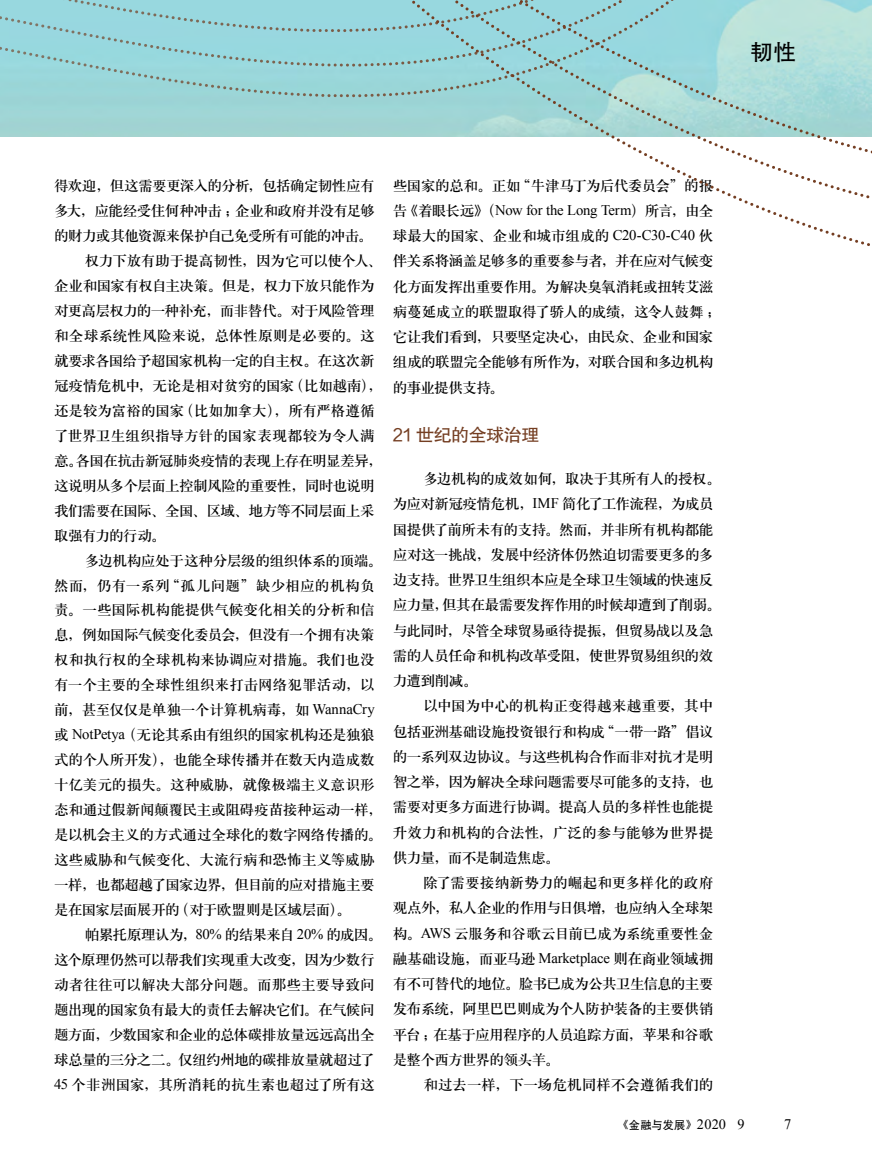
<style>
.page{position:relative;width:872px;height:1170px;background:#fff}
.page>*{position:absolute;margin:0;border:0;box-sizing:border-box;transform-origin:0 0}
.t1{font:22.5px "FZHTJW GB1 0";color:#000}
.t2{font:17.7px "FZHTJW GB1 0";letter-spacing:-.03em;color:#743e22}
.t3{font:14.7px/25.2px "H Ya 3 gj";letter-spacing:-.04em;color:#000}
.t4{font:14.7px "H Ya 3 gj";letter-spacing:-.005em;color:#000}
.t5{font:14.7px "H Ya 3 gj";color:#000}
.t6{font:14.7px "H Ya 3 gj";letter-spacing:-.01em;color:#000}
.t7{font:14.7px "H Ya 3 gj";letter-spacing:-.06em;color:#000}
.t8{font:14.7px "Times New Roman";letter-spacing:-.02em;color:#000}
.t9{font:14.7px "H Ya 3 gj";letter-spacing:-.02em;color:#000}
.t10{font:14.7px "H Ya 3 gj";letter-spacing:.01em;color:#000}
.t11{font:14.55px "Times New Roman";color:#000}
.t12{font:11.55px "FZHTJW GB1 0";color:#000}
.s1{font-family:"Times New Roman"}
.s2{font-family:"H Ya 3 gj"}
.s3{font-size:10.05px}
.s4{font-family:"Times New Roman";font-size:14.25px}
</style>
<div class="page">
<svg style="left:744px;top:0;width:128px;height:178px"></svg>
<svg style="left:682px;top:0;width:62px;height:201px"></svg>
<svg style="left:0;top:0;width:729px;height:173px"></svg>
<h1 class="t1" style="left:750px;top:40px;width:47px">韧性</h1>
<p class="t3" style="left:54px;top:173px;width:322px">得欢迎，但这需要更深入的分析，包括确定韧性应有</p>
<p class="t3" style="left:54px;top:198px;width:322px">多大，应能经受住何种冲击；企业和政府并没有足够</p>
<p class="t3" style="left:54px;top:222px;width:320px">的财力或其他资源来保护自己免受所有可能的冲击。</p>
<p class="t3" style="left:85px;top:247px;width:299px">权力下放有助于提高韧性，因为它可以使个人、</p>
<p class="t3" style="left:54px;top:272px;width:322px">企业和国家有权自主决策。但是，权力下放只能作为</p>
<p class="t3" style="left:54px;top:297px;width:322px">对更高层权力的一种补充，而非替代。对于风险管理</p>
<p class="t5" style="left:54px;top:328px;width:322px">和全球系统性风险来说，总体性原则是必要的。这</p>
<p class="t3" style="left:54px;top:347px;width:322px">就要求各国给予超国家机构一定的自主权。在这次新</p>
<p class="t3" style="left:54px;top:372px;width:329px">冠疫情危机中，无论是相对贫穷的国家（比如越南），</p>
<p class="t9" style="left:54px;top:403px;width:322px">还是较为富裕的国家（比如加拿大），所有严格遵循</p>
<p class="t5" style="left:54px;top:428px;width:322px">了世界卫生组织指导方针的国家表现都较为令人满</p>
<p class="t3" style="left:54px;top:447px;width:329px">意。各国在抗击新冠肺炎疫情的表现上存在明显差异，</p>
<p class="t3" style="left:54px;top:472px;width:322px">这说明从多个层面上控制风险的重要性，同时也说明</p>
<p class="t7" style="left:54px;top:502px;width:322px">我们需要在国际、全国、区域、地方等不同层面上采</p>
<p class="t7" style="left:54px;top:527px;width:113px">取强有力的行动。</p>
<p class="t3" style="left:85px;top:547px;width:299px">多边机构应处于这种分层级的组织体系的顶端。</p>
<p class="t10" style="left:54px;top:577px;width:322px">然而，仍有一系列“孤儿问题”缺少相应的机构负</p>
<p class="t4" style="left:54px;top:602px;width:322px">责。一些国际机构能提供气候变化相关的分析和信</p>
<p class="t3" style="left:54px;top:622px;width:322px">息，例如国际气候变化委员会，但没有一个拥有决策</p>
<p class="t4" style="left:54px;top:652px;width:322px">权和执行权的全球机构来协调应对措施。我们也没</p>
<p class="t6" style="left:54px;top:677px;width:322px">有一个主要的全球性组织来打击网络犯罪活动，以</p>
<p class="t3" style="left:54px;top:697px;width:322px">前，甚至仅仅是单独一个计算机病毒，如 <span class="s1">WannaCry</span></p>
<p class="t3" style="left:54px;top:722px;width:322px">或 <span class="s1">NotPetya</span> （无论其系由有组织的国家机构还是独狼</p>
<p class="t3" style="left:54px;top:747px;width:322px">式的个人所开发），也能全球传播并在数天内造成数</p>
<p class="t4" style="left:54px;top:777px;width:322px">十亿美元的损失。这种威胁，就像极端主义意识形</p>
<p class="t3" style="left:54px;top:797px;width:329px">态和通过假新闻颠覆民主或阻碍疫苗接种运动一样，</p>
<p class="t3" style="left:54px;top:822px;width:329px">是以机会主义的方式通过全球化的数字网络传播的。</p>
<p class="t5" style="left:54px;top:852px;width:322px">这些威胁和气候变化、大流行病和恐怖主义等威胁</p>
<p class="t3" style="left:54px;top:872px;width:322px">一样，也都超越了国家边界，但目前的应对措施主要</p>
<p class="t3" style="left:54px;top:897px;width:298px">是在国家层面展开的（对于欧盟则是区域层面）。</p>
<p class="t3" style="left:85px;top:922px;width:299px">帕累托原理认为，<span class="s1">80%</span> 的结果来自 <span class="s1">20%</span> 的成因。</p>
<p class="t3" style="left:54px;top:947px;width:322px">这个原理仍然可以帮我们实现重大改变，因为少数行</p>
<p class="t4" style="left:54px;top:977px;width:322px">动者往往可以解决大部分问题。而那些主要导致问</p>
<p class="t3" style="left:54px;top:997px;width:322px">题出现的国家负有最大的责任去解决它们。在气候问</p>
<p class="t3" style="left:54px;top:1022px;width:322px">题方面，少数国家和企业的总体碳排放量远远高出全</p>
<p class="t3" style="left:54px;top:1047px;width:322px">球总量的三分之二。仅纽约州地的碳排放量就超过了</p>
<p class="t6" style="left:54px;top:1077px;width:322px"><span class="s1">45</span> 个非洲国家，其所消耗的抗生素也超过了所有这</p>
<p class="t3" style="left:393px;top:173px;width:322px">些国家的总和。正如“牛津马丁为后代委员会”的报</p>
<p class="t8" style="left:393px;top:200px;width:322px"><span class="s2">告《着眼长远》（</span>Now for the Long Term<span class="s2">）所言，由全</span></p>
<p class="t3" style="left:393px;top:223px;width:329px">球最大的国家、企业和城市组成的 <span class="s1">C20-C30-C40</span> 伙伴关系将涵盖足够多的重要参与者，并在应对气候变化方面发挥出重要作用。为解决臭氧消耗或扭转艾滋病蔓延成立的联盟取得了骄人的成绩，这令人鼓舞；它让我们看到，只要坚定决心，由民众、企业和国家组成的联盟完全能够有所作为，对联合国和多边机构的事业提供支持。</p>
<p class="t2" style="left:393px;top:425px;width:148px">21 世纪的全球治理</p>
<p class="t3" style="left:393px;top:466px;width:329px;text-indent:31px">多边机构的成效如何，取决于其所有人的授权。为应对新冠疫情危机，<span class="s1">IMF</span> 简化了工作流程，为成员国提供了前所未有的支持。然而，并非所有机构都能应对这一挑战，发展中经济体仍然迫切需要更多的多边支持。世界卫生组织本应是全球卫生领域的快速反应力量，但其在最需要发挥作用的时候却遭到了削弱。与此同时，尽管全球贸易亟待提振，但贸易战以及急需的人员任命和机构改革受阻，使世界贸易组织的效力遭到削减。</p>
<p class="t3" style="left:393px;top:693px;width:322px;text-align:justify;text-indent:31px">以中国为中心的机构正变得越来越重要，其中包括亚洲基础设施投资银行和构成“一带一路”倡议的一系列双边协议。与这些机构合作而非对抗才是明智之举，因为解决全球问题需要尽可能多的支持，也需要对更多方面进行协调。提高人员的多样性也能提升效力和机构的合法性，广泛的参与能够为世界提供力量，而不是制造焦虑。</p>
<p class="t3" style="left:393px;top:870px;width:322px;text-align:justify;text-indent:31px">除了需要接纳新势力的崛起和更多样化的政府观点外，私人企业的作用与日俱增，也应纳入全球架构。<span class="s1">AWS</span> 云服务和谷歌云目前已成为系统重要性金融基础设施，而亚马逊 <span class="s1">Marketplace</span> 则在商业领域拥有不可替代的地位。脸书已成为公共卫生信息的主要发布系统，阿里巴巴则成为个人防护装备的主要供销平台；在基于应用程序的人员追踪方面，苹果和谷歌是整个西方世界的领头羊。</p>
<p class="t6" style="left:423px;top:1077px;width:291px">和过去一样，下一场危机同样不会遵循我们的</p>
<p class="t12" style="left:619px;top:1118px;width:127px"><span class="s3">《</span>金融与发展<span class="s3">》</span> <span class="s4">2020 9</span></p>
<p class="t11" style="left:784px;top:1113px;width:9px">7</p>
</div>
